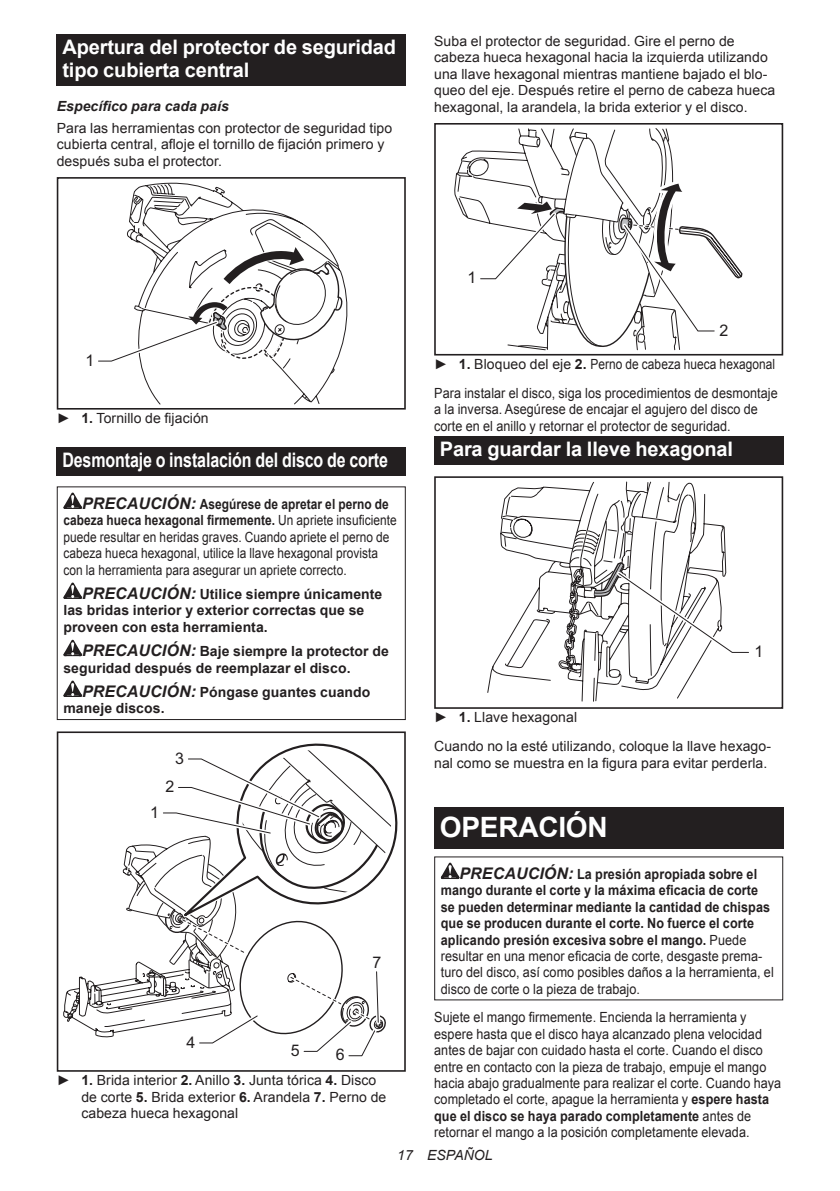
<style>
.page{position:relative;width:840px;height:1191px;background:#fff}
.page>*{position:absolute;margin:0;border:0;box-sizing:border-box;transform-origin:0 0}
.t1{font:700 28px "Arial";letter-spacing:-.01em;color:#fff}
.t2{font:700 20px/23.4px "Arial";letter-spacing:-.01em;color:#fff}
.t3{font:700 20px "Arial";letter-spacing:-.01em;color:#fff;scale:.8 1}
.t4{font:16px "Arial";color:#231f20}
.t5{font:14px/16.4px "Arial";letter-spacing:.005em;color:#231f20}
.t6{font:14px/16.4px "Arial";letter-spacing:.005em;color:#231f20;scale:.9 1}
.t7{font:700 14px/16.4px "Arial";letter-spacing:.005em;color:#231f20;scale:.9 1}
.t8{font:14px/16.4px "Arial";letter-spacing:.005em;color:#231f20;scale:.85 1}
.t9{font:700 14px/16.4px "Arial";letter-spacing:.005em;color:#231f20}
.t10{font:italic 700 14px "Arial";letter-spacing:.005em;color:#231f20}
.t11{font:italic 14px "Arial";letter-spacing:.005em;color:#231f20}
.s1{font-weight:700}
.s2{font-weight:700;font-style:italic;font-size:16px}
.s3{font-style:italic;font-size:16px}
.s4{font-weight:400}
</style>
<div class="page">
<div style="left:57px;top:34px;width:348px;height:52px;background:#231f20"></div>
<svg style="left:127px;top:182px;width:221px;height:223px"></svg>
<div style="left:57px;top:177px;width:348px;height:232px;border:2px solid #231f20"></div>
<svg style="left:98px;top:243px;width:244px;height:122px"></svg>
<div style="left:57px;top:447px;width:348px;height:28px;background:#231f20"></div>
<svg style="left:63px;top:492px;width:19px;height:17px"></svg>
<svg style="left:63px;top:582px;width:19px;height:17px"></svg>
<svg style="left:63px;top:640px;width:19px;height:16px"></svg>
<svg style="left:63px;top:680px;width:19px;height:17px"></svg>
<div style="left:57px;top:486px;width:348px;height:234px;border:1px solid #231f20"></div>
<div style="left:57px;top:731px;width:348px;height:340px;border:2px solid #231f20"></div>
<svg style="left:63px;top:734px;width:342px;height:325px"></svg>
<svg style="left:454px;top:150px;width:225px;height:200px"></svg>
<div style="left:434px;top:123px;width:348px;height:232px;border:2px solid #231f20"></div>
<svg style="left:476px;top:128px;width:266px;height:220px"></svg>
<div style="left:434px;top:436px;width:348px;height:29px;background:#231f20"></div>
<svg style="left:487px;top:481px;width:239px;height:221px"></svg>
<svg style="left:572px;top:482px;width:91px;height:70px"></svg>
<div style="left:434px;top:476px;width:348px;height:233px;border:2px solid #231f20"></div>
<svg style="left:593px;top:561px;width:156px;height:95px"></svg>
<div style="left:434px;top:807px;width:348px;height:41px;background:#231f20"></div>
<svg style="left:440px;top:862px;width:19px;height:17px"></svg>
<h2 class="t2" style="left:62px;top:36px;width:335px">Apertura del protector de seguridad tipo cubierta central</h2>
<p class="t10" style="left:57px;top:97px;width:173px">Específico para cada país</p>
<p class="t5" style="left:57px;top:120px;width:337px">Para las herramientas con protector de seguridad tipo cubierta central, afloje el tornillo de fijación primero y después suba el protector.</p>
<p class="t5" style="left:434px;top:33px;width:342px">Suba el protector de seguridad. Gire el perno de cabeza hueca hexagonal hacia la izquierda utilizando una llave hexagonal mientras mantiene bajado el blo&shy;queo del eje. Después retire el perno de cabeza hueca hexagonal, la arandela, la brida exterior y el disco.</p>
<p class="t4" style="left:85px;top:350px;width:10px">1</p>
<p class="t5" style="left:57px;top:410px;width:153px">► <span class="s1">1.</span> Tornillo de fijación</p>
<h2 class="t3" style="left:62px;top:446px;width:408px">Desmontaje o instalación del disco de corte</h2>
<p class="t8" style="left:63px;top:496px;width:393px;text-indent:19px"><span class="s2">PRECAUCIÓN:</span> <span class="s1">Asegúrese de apretar el perno de cabeza hueca hexagonal firmemente.</span> Un apriete insuficiente puede resultar en heridas graves. Cuando apriete el perno de cabeza hueca hexagonal, utilice la llave hexagonal provista con la herramienta para asegurar un apriete correcto.</p>
<p class="t9" style="left:63px;top:586px;width:320px;text-indent:19px"><span class="s3">PRECAUCIÓN:</span> Utilice siempre únicamente las bridas interior y exterior correctas que se proveen con esta herramienta.</p>
<p class="t9" style="left:63px;top:643px;width:327px;text-indent:19px"><span class="s3">PRECAUCIÓN:</span> Baje siempre la protector de seguridad después de reemplazar el disco.</p>
<p class="t9" style="left:63px;top:684px;width:308px;text-indent:19px"><span class="s3">PRECAUCIÓN:</span> Póngase guantes cuando maneje discos.</p>
<p class="t4" style="left:175px;top:747px;width:10px">3</p>
<p class="t4" style="left:150px;top:801px;width:10px">1</p>
<p class="t4" style="left:165px;top:776px;width:10px">2</p>
<p class="t4" style="left:186px;top:1031px;width:10px">4</p>
<p class="t4" style="left:372px;top:951px;width:10px">7</p>
<p class="t4" style="left:291px;top:1040px;width:10px">5</p>
<p class="t4" style="left:335px;top:1044px;width:10px">6</p>
<p class="t5" style="left:81px;top:1072px;width:306px;text-indent:-25px">► <span class="s1">1.</span> Brida interior <span class="s1">2.</span> Anillo <span class="s1">3.</span> Junta tórica <span class="s1">4.</span> Disco de corte <span class="s1">5.</span> Brida exterior <span class="s1">6.</span> Arandela <span class="s1">7.</span> Perno de cabeza hueca hexagonal</p>
<p class="t4" style="left:467px;top:267px;width:10px">1</p>
<p class="t4" style="left:719px;top:320px;width:10px">2</p>
<p class="t5" style="left:434px;top:350px;width:345px;line-height:28.8px">► <span class="s1">1.</span> Bloqueo del eje <span class="s1">2.</span> Perno de cabeza hueca hexagonal<br>Para instalar el disco, siga los procedimientos de desmontaje</p>
<p class="t6" style="left:434px;top:401px;width:361px">a la inversa. Asegúrese de encajar el agujero del disco de corte en el anillo y retornar el protector de seguridad.</p>
<h2 class="t2" style="left:439px;top:438px;width:295px">Para guardar la lleve hexagonal</h2>
<p class="t4" style="left:754px;top:641px;width:10px">1</p>
<p class="t5" style="left:434px;top:703px;width:338px;line-height:28.8px">► <span class="s1">1.</span> Llave hexagonal<br>Cuando no la esté utilizando, coloque la llave hexago-</p>
<p class="t5" style="left:434px;top:754px;width:334px">nal como se muestra en la figura para evitar perderla.</p>
<h1 class="t1" style="left:439px;top:808px;width:169px">OPERACIÓN</h1>
<p class="t7" style="left:440px;top:866px;width:371px;text-indent:19px"><span class="s3">PRECAUCIÓN:</span> La presión apropiada sobre el mango durante el corte y la máxima eficacia de corte se pueden determinar mediante la cantidad de chispas que se producen durante el corte. No fuerce el corte aplicando presión excesiva sobre el mango. <span class="s4">Puede resultar en una menor eficacia de corte, desgaste prema&shy;turo del disco, así como posibles daños a la herramienta, el disco de corte o la pieza de trabajo.</span></p>
<p class="t6" style="left:434px;top:1009px;width:387px">Sujete el mango firmemente. Encienda la herramienta y espere hasta que el disco haya alcanzado plena velocidad antes de bajar con cuidado hasta el corte. Cuando el disco entre en contacto con la pieza de trabajo, empuje el mango hacia abajo gradualmente para realizar el corte. Cuando haya completado el corte, apague la herramienta y <span class="s1">espere hasta que el disco se haya parado completamente</span> antes de retornar el mango a la posición completamente elevada.</p>
<p class="t11" style="left:397px;top:1146px;width:97px">17 ESPAÑOL</p>
</div>
